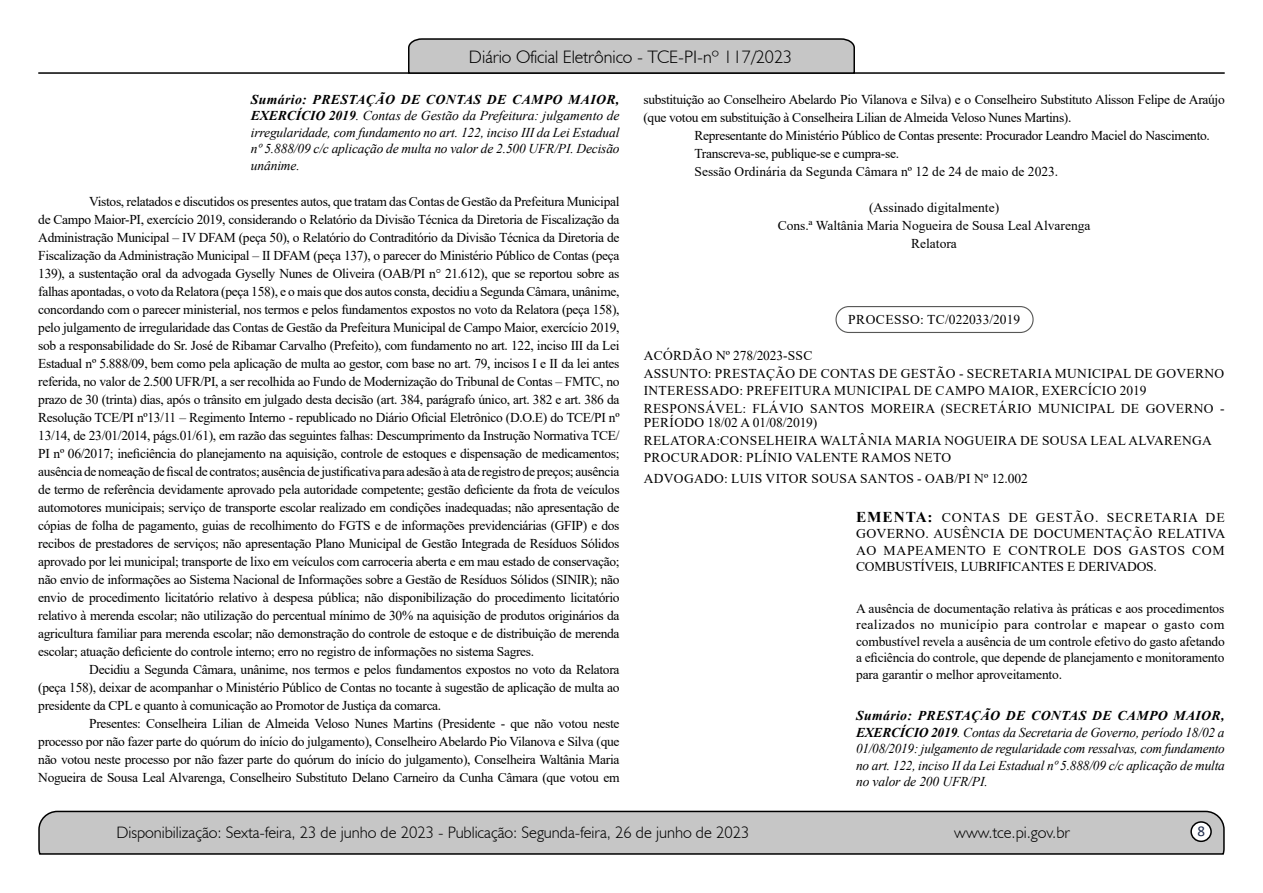
<style>
.page{position:relative;width:1263px;height:893px;background:#fff}
.page>*{position:absolute;margin:0;border:0;box-sizing:border-box;transform-origin:0 0}
.t1{font:300 18px "Humanist 521 BT";color:#000}
.t2{font:300 16.5px "Humanist 521 BT";color:#000}
.t3{font:15px "Calibri";color:#212d4c}
.t4{font:13.5px/18px "Times New Roman";letter-spacing:-.01em;color:#000;text-align:justify}
.t5{font:italic 13.5px/16.5px "Times New Roman";letter-spacing:-.01em;color:#000;text-align:justify}
.t6{font:13.5px/17.7px "Times New Roman";letter-spacing:.025em;color:#000}
.t7{font:13.5px "Times New Roman";letter-spacing:.015em;color:#000}
.s1{font-weight:700}
.s2{font-weight:700;font-size:15px}
</style>
<div class="page">
<svg style="left:38px;top:810px;width:1187px;height:45px"></svg>
<div style="left:1191px;top:822px;width:20px;height:19px;background:#fff;border-radius:50%"></div>
<div style="left:1190px;top:821px;width:22px;height:21px;border:2px solid #000;border-radius:50%"></div>
<hr style="left:38px;top:72px;width:1187px;height:2px;background:#000">
<svg style="left:407px;top:38px;width:449px;height:36px"></svg>
<div style="left:835px;top:306px;width:198px;height:27px;border:1px solid #575756;border-radius:13px"></div>
<h1 class="t1" style="left:469px;top:46px;width:325px">Diário Oficial Eletrônico - TCE-PI-nº 117/2023</h1>
<p class="t5" style="left:251px;top:91px;width:370px"><span class="s1">Sumário: PRESTAÇÃO DE CONTAS DE CAMPO MAIOR, EXERCÍCIO 2019</span>. Contas de Gestão da Prefeitura: julgamento de irregularidade, com fundamento no art. 122, inciso III da Lei Estadual nº 5.888/09 c/c aplicação de multa no valor de 2.500 UFR/PI. Decisão unânime.</p>
<p class="t4" style="left:38px;top:192px;width:583px;text-indent:51px">Vistos, relatados e discutidos os presentes autos, que tratam das Contas de Gestão da Prefeitura Municipal de Campo Maior-PI, exercício 2019, considerando o Relatório da Divisão Técnica da Diretoria de Fiscalização da Administração Municipal – IV DFAM (peça 50), o Relatório do Contraditório da Divisão Técnica da Diretoria de Fiscalização da Administração Municipal – II DFAM (peça 137), o parecer do Ministério Público de Contas (peça 139), a sustentação oral da advogada Gyselly Nunes de Oliveira (OAB/PI n° 21.612), que se reportou sobre as falhas apontadas, o voto da Relatora (peça 158), e o mais que dos autos consta, decidiu a Segunda Câmara, unânime, concordando com o parecer ministerial, nos termos e pelos fundamentos expostos no voto da Relatora (peça 158), pelo julgamento de irregularidade das Contas de Gestão da Prefeitura Municipal de Campo Maior, exercício 2019, sob a responsabilidade do Sr. José de Ribamar Carvalho (Prefeito), com fundamento no art. 122, inciso III da Lei Estadual nº 5.888/09, bem como pela aplicação de multa ao gestor, com base no art. 79, incisos I e II da lei antes referida, no valor de 2.500 UFR/PI, a ser recolhida ao Fundo de Modernização do Tribunal de Contas – FMTC, no prazo de 30 (trinta) dias, após o trânsito em julgado desta decisão (art. 384, parágrafo único, art. 382 e art. 386 da Resolução TCE/PI nº13/11 – Regimento Interno - republicado no Diário Oficial Eletrônico (D.O.E) do TCE/PI nº 13/14, de 23/01/2014, págs.01/61), em razão das seguintes falhas: Descumprimento da Instrução Normativa TCE/ PI nº 06/2017; ineficiência do planejamento na aquisição, controle de estoques e dispensação de medicamentos; ausência de nomeação de fiscal de contratos; ausência de justificativa para adesão à ata de registro de preços; ausência de termo de referência devidamente aprovado pela autoridade competente; gestão deficiente da frota de veículos automotores municipais; serviço de transporte escolar realizado em condições inadequadas; não apresentação de cópias de folha de pagamento, guias de recolhimento do FGTS e de informações previdenciárias (GFIP) e dos recibos de prestadores de serviços; não apresentação Plano Municipal de Gestão Integrada de Resíduos Sólidos aprovado por lei municipal; transporte de lixo em veículos com carroceria aberta e em mau estado de conservação; não envio de informações ao Sistema Nacional de Informações sobre a Gestão de Resíduos Sólidos (SINIR); não envio de procedimento licitatório relativo à despesa pública; não disponibilização do procedimento licitatório relativo à merenda escolar; não utilização do percentual mínimo de 30% na aquisição de produtos originários da agricultura familiar para merenda escolar; não demonstração do controle de estoque e de distribuição de merenda escolar; atuação deficiente do controle interno; erro no registro de informações no sistema Sagres.</p>
<p class="t4" style="left:38px;top:660px;width:583px;text-indent:51px">Decidiu a Segunda Câmara, unânime, nos termos e pelos fundamentos expostos no voto da Relatora (peça 158), deixar de acompanhar o Ministério Público de Contas no tocante à sugestão de aplicação de multa ao presidente da CPL e quanto à comunicação ao Promotor de Justiça da comarca.</p>
<p class="t4" style="left:38px;top:714px;width:583px;text-indent:51px">Presentes: Conselheira Lilian de Almeida Veloso Nunes Martins (Presidente - que não votou neste processo por não fazer parte do quórum do início do julgamento), Conselheiro Abelardo Pio Vilanova e Silva (que não votou neste processo por não fazer parte do quórum do início do julgamento), Conselheira Waltânia Maria Nogueira de Sousa Leal Alvarenga, Conselheiro Substituto Delano Carneiro da Cunha Câmara (que votou em</p>
<p class="t4" style="left:643px;top:90px;width:583px">substituição ao Conselheiro Abelardo Pio Vilanova e Silva) e o Conselheiro Substituto Alisson Felipe de Araújo (que votou em substituição à Conselheira Lilian de Almeida Veloso Nunes Martins).</p>
<p class="t4" style="left:694px;top:126px;width:517px;text-align:left">Representante do Ministério Público de Contas presente: Procurador Leandro Maciel do Nascimento.<br>Transcreva-se, publique-se e cumpra-se.<br>Sessão Ordinária da Segunda Câmara nº 12 de 24 de maio de 2023.</p>
<p class="t4" style="left:778px;top:198px;width:314px;text-align:center">(Assinado digitalmente)<br>Cons.ª Waltânia Maria Nogueira de Sousa Leal Alvarenga<br>Relatora</p>
<p class="t7" style="left:848px;top:310px;width:173px">PROCESSO: TC/022033/2019</p>
<p class="t6" style="left:644px;top:346px;width:582px">ACÓRDÃO Nº 278/2023-SSC<br>ASSUNTO: PRESTAÇÃO DE CONTAS DE GESTÃO - SECRETARIA MUNICIPAL DE GOVERNO INTERESSADO: PREFEITURA MUNICIPAL DE CAMPO MAIOR, EXERCÍCIO 2019<br>RESPONSÁVEL: FLÁVIO SANTOS MOREIRA (SECRETÁRIO MUNICIPAL DE GOVERNO -</p>
<p class="t6" style="left:644px;top:413px;width:570px">PERÍODO 18/02 A 01/08/2019)<br>RELATORA:CONSELHEIRA WALTÂNIA MARIA NOGUEIRA DE SOUSA LEAL ALVARENGA<br>PROCURADOR: PLÍNIO VALENTE RAMOS NETO</p>
<p class="t6" style="left:644px;top:469px;width:386px">ADVOGADO: LUIS VITOR SOUSA SANTOS - OAB/PI Nº 12.002</p>
<p class="t4" style="left:856px;top:509px;width:371px;line-height:16.5px"><span class="s2">EMENTA:</span> CONTAS DE GESTÃO. SECRETARIA DE GOVERNO. AUSÊNCIA DE DOCUMENTAÇÃO RELATIVA AO MAPEAMENTO E CONTROLE DOS GASTOS COM COMBUSTÍVEIS, LUBRIFICANTES E DERIVADOS.</p>
<p class="t4" style="left:856px;top:600px;width:370px;line-height:16.5px">A ausência de documentação relativa às práticas e aos procedimentos realizados no município para controlar e mapear o gasto com combustível revela a ausência de um controle efetivo do gasto afetando a eficiência do controle, que depende de planejamento e monitoramento para garantir o melhor aproveitamento.</p>
<p class="t5" style="left:856px;top:707px;width:370px"><span class="s1">Sumário: PRESTAÇÃO DE CONTAS DE CAMPO MAIOR, EXERCÍCIO 2019</span>. Contas da Secretaria de Governo, período 18/02 a 01/08/2019: julgamento de regularidade com ressalvas, com fundamento no art. 122, inciso II da Lei Estadual nº 5.888/09 c/c aplicação de multa no valor de 200 UFR/PI.</p>
<p class="t2" style="left:116px;top:822px;width:635px">Disponibilização: Sexta-feira, 23 de junho de 2023 - Publicação: Segunda-feira, 26 de junho de 2023</p>
<p class="t2" style="left:954px;top:822px;width:117px">www.tce.pi.gov.br</p>
<p class="t3" style="left:1197px;top:821px;width:9px">8</p>
</div>
